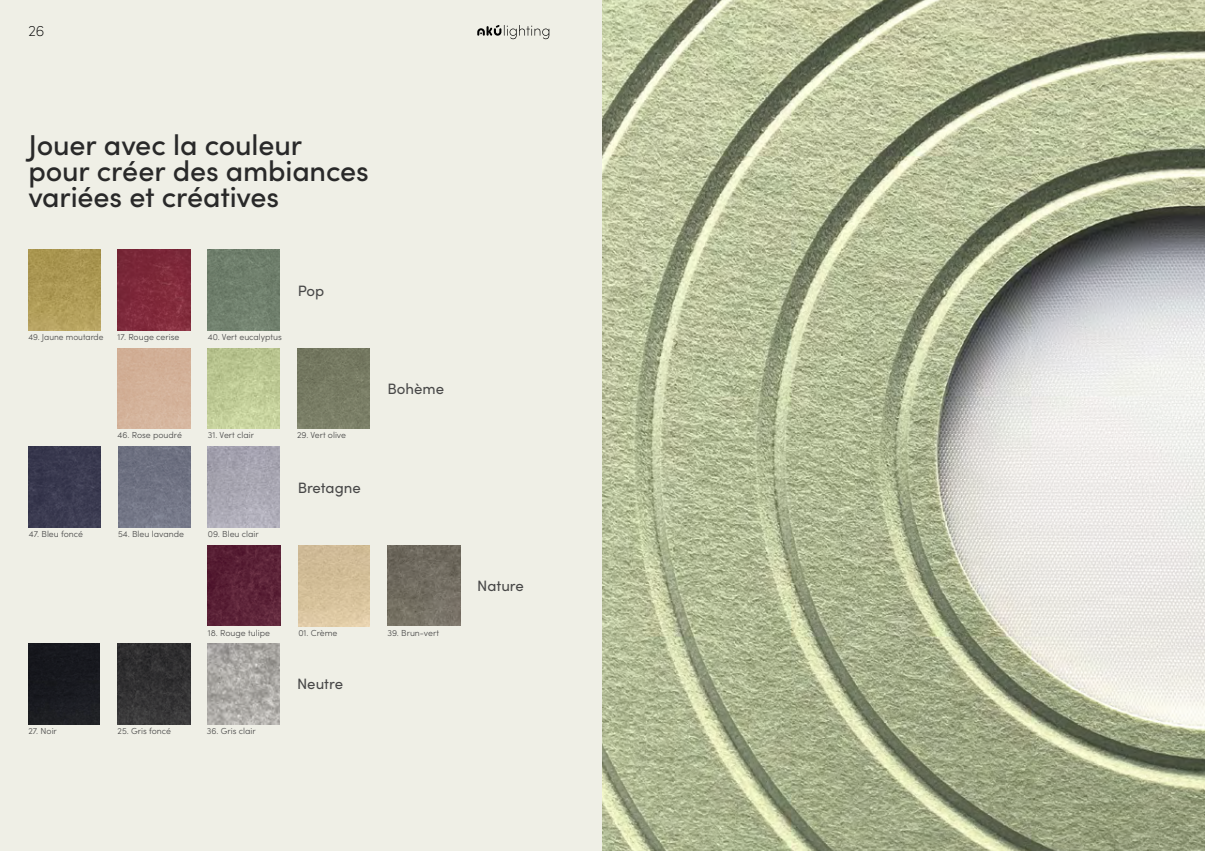
<style>
.page{position:relative;width:1205px;height:851px;background:#fff}
.page>*{position:absolute;margin:0;border:0;box-sizing:border-box;transform-origin:0 0}
.t1{font:500 28.75px/26.2px "Sofia Pro";letter-spacing:-.005em;color:#292929}
.t2{font:15px "Sofia Pro";color:#484848}
.t3{font:200 15px "Sofia Pro";color:#000}
.t4{font:300 8.75px "Sofia Pro";color:#484848}
.t5{font:300 8.75px "Sofia Pro";color:#484848;scale:.96 1}
</style>
<div class="page">
<div style="left:0;top:0;width:602px;height:850px;background:#efefe6"></div>
<img style="left:208px;top:250px;width:71px;height:80px">
<img style="left:28px;top:250px;width:73px;height:80px">
<img style="left:118px;top:250px;width:72px;height:80px">
<img style="left:118px;top:348px;width:72px;height:80px">
<img style="left:208px;top:348px;width:71px;height:80px">
<img style="left:297px;top:348px;width:73px;height:80px">
<img style="left:28px;top:446px;width:73px;height:81px">
<img style="left:118px;top:446px;width:73px;height:81px">
<img style="left:208px;top:446px;width:71px;height:81px">
<img style="left:298px;top:545px;width:72px;height:81px">
<img style="left:387px;top:545px;width:73px;height:80px">
<img style="left:208px;top:545px;width:72px;height:80px">
<div style="left:28px;top:643px;width:72px;height:81px;background:#191a1f"></div>
<img style="left:118px;top:643px;width:72px;height:81px">
<img style="left:208px;top:643px;width:71px;height:81px">
<img style="left:602px;top:0;width:603px;height:850px">
<svg style="left:477px;top:25px;width:72px;height:14px"></svg>
<h2 class="t3" style="left:28px;top:20px;width:17px">26</h2>
<p class="t1" style="left:28px;top:130px;width:342px">Jouer avec la couleur pour créer des ambiances variées et créatives</p>
<p class="t5" style="left:28px;top:331px;width:80px">49. Jaune moutarde</p>
<p class="t4" style="left:118px;top:331px;width:63px">17. Rouge cerise</p>
<p class="t4" style="left:208px;top:331px;width:76px">40. Vert eucalyptus</p>
<p class="t2" style="left:298px;top:279px;width:28px">Pop</p>
<p class="t4" style="left:118px;top:428px;width:66px">46. Rose poudré</p>
<p class="t4" style="left:208px;top:428px;width:48px">31. Vert clair</p>
<p class="t4" style="left:29px;top:528px;width:56px">47. Bleu foncé</p>
<p class="t4" style="left:118px;top:528px;width:67px">54. Bleu lavande</p>
<p class="t4" style="left:208px;top:528px;width:52px">09. Bleu clair</p>
<p class="t4" style="left:297px;top:428px;width:51px">29. Vert olive</p>
<p class="t2" style="left:298px;top:476px;width:65px">Bretagne</p>
<p class="t2" style="left:387px;top:377px;width:58px">Bohème</p>
<p class="t4" style="left:208px;top:626px;width:64px">18. Rouge tulipe</p>
<p class="t4" style="left:28px;top:724px;width:30px">27. Noir</p>
<p class="t4" style="left:118px;top:724px;width:55px">25. Gris foncé</p>
<p class="t4" style="left:207px;top:724px;width:50px">36. Gris clair</p>
<p class="t4" style="left:298px;top:626px;width:41px">01. Crème</p>
<p class="t4" style="left:387px;top:626px;width:53px">39. Brun-vert</p>
<p class="t2" style="left:297px;top:673px;width:47px">Neutre</p>
<p class="t2" style="left:477px;top:574px;width:48px">Nature</p>
</div>
